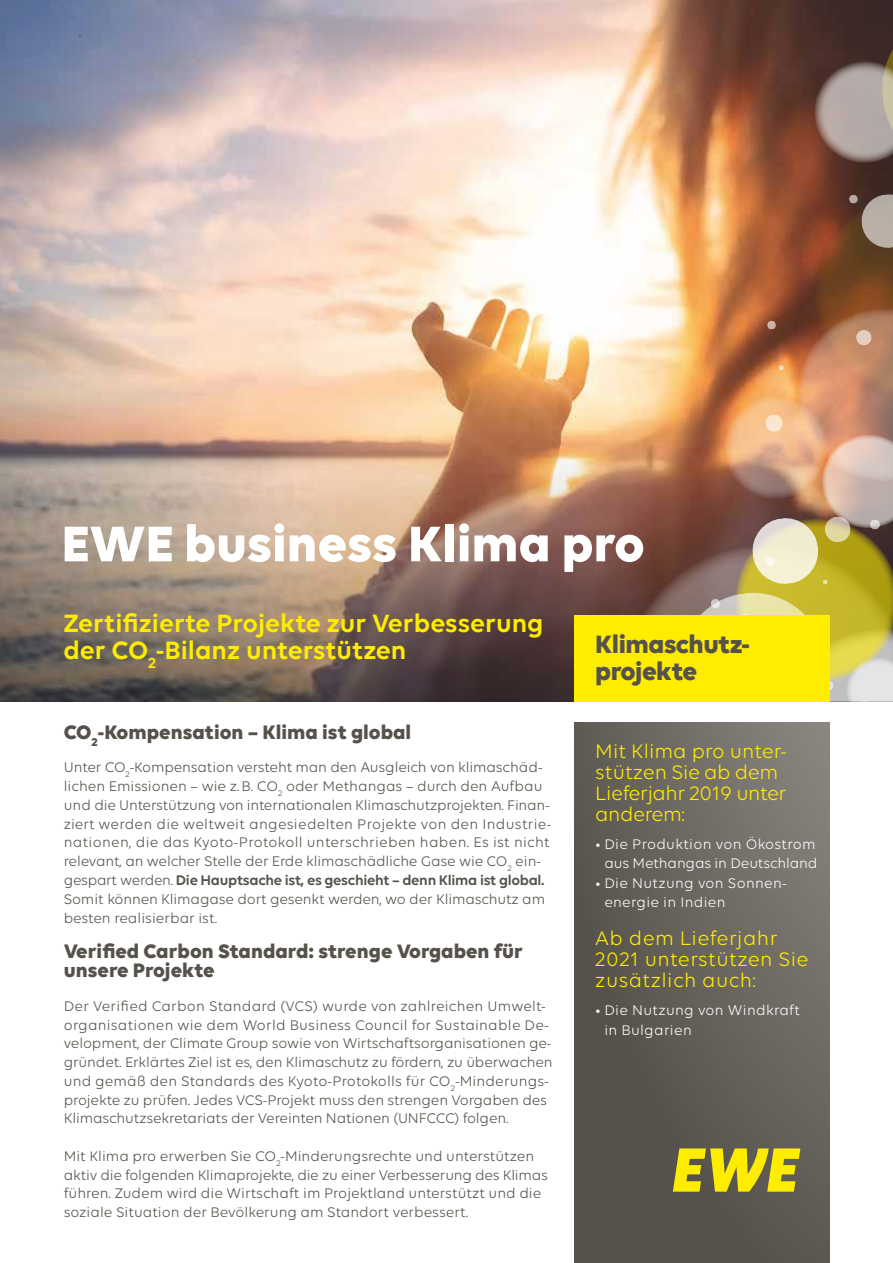
<style>
.page{position:relative;width:893px;height:1263px;background:#fff}
.page>*{position:absolute;margin:0;border:0;box-sizing:border-box;transform-origin:0 0}
.t1{font:700 54px "Volte";color:#fff}
.t2{font:600 27px/27px "Volte";color:#ffed00}
.t3{font:700 27px/27px "Volte";letter-spacing:-.02em;color:#56524b}
.t4{font:700 21px/19.5px "Volte";color:#56524b}
.t5{font:21px/21px "Volte";letter-spacing:-.02em;color:#ffed00}
.t6{font:21px/21px "Volte";letter-spacing:.02em;color:#ffed00}
.t7{font:15px/18.8px "Volte";letter-spacing:-.01em;color:#56524b}
.t8{font:15px/19.5px "Volte";letter-spacing:.02em;color:#fff}
.t9{font:15px/19.5px "Volte";letter-spacing:-.01em;color:#fff;text-align:right}
.s1{font-weight:600}
</style>
<div class="page">
<img style="left:0;top:0;width:893px;height:397px">
<img style="left:0;top:397px;width:613px;height:305px">
<svg style="left:811px;top:0;width:82px;height:177px;background:#75625b"></svg>
<img style="left:613px;top:191px;width:280px;height:511px">
<svg style="left:574px;top:723px;width:255px;height:540px;background:#65615a"></svg>
<div style="left:574px;top:615px;width:255px;height:87px;background:#ffed00"></div>
<svg style="left:673px;top:1148px;width:127px;height:44px;background:#c1b51d"></svg>
<h1 class="t1" style="left:61px;top:511px;width:585px">EWE business Klima pro</h1>
<h2 class="t2" style="left:63px;top:609px;width:482px">Zertifizierte Projekte zur Verbesserung der CO<sub>2</sub>-Bilanz unterstützen</h2>
<h3 class="t4" style="left:64px;top:721px;width:349px">CO<sub>2</sub>-Kompensation – Klima ist global</h3>
<p class="t7" style="left:64px;top:758px;width:489px">Unter CO<sub>2</sub>-Kompensation versteht man den Ausgleich von klimaschäd&shy;lichen Emissionen – wie z. B. CO<sub>2</sub> oder Methangas – durch den Aufbau und die Unterstützung von internationalen Klimaschutzprojekten. Finan&shy;ziert werden die weltweit angesiedelten Projekte von den Industrie&shy;nationen, die das Kyoto-Protokoll unterschrieben haben. Es ist nicht relevant, an welcher Stelle der Erde klimaschädliche Gase wie CO<sub>2</sub> ein&shy;gespart werden. <span class="s1">Die Hauptsache ist, es geschieht – denn Klima ist global.<br></span>Somit können Klimagase dort gesenkt werden, wo der Klimaschutz am besten realisierbar ist.</p>
<h3 class="t4" style="left:64px;top:940px;width:461px">Verified Carbon Standard: strenge Vorgaben für unsere Projekte</h3>
<p class="t7" style="left:64px;top:996px;width:490px">Der Verified Carbon Standard (VCS) wurde von zahlreichen Umwelt&shy;organisationen wie dem World Business Council for Sustainable De&shy;velopment, der Climate Group sowie von Wirtschaftsorganisationen ge&shy;gründet. Erklärtes Ziel ist es, den Klimaschutz zu fördern, zu überwachen und gemäß den Standards des Kyoto-Protokolls für CO<sub>2</sub>-Minderungs&shy;projekte zu prüfen. Jedes VCS-Projekt muss den strengen Vorgaben des Klimaschutzsekretariats der Vereinten Nationen (UNFCCC) folgen.</p>
<p class="t7" style="left:64px;top:1146px;width:486px">Mit Klima pro erwerben Sie CO<sub>2</sub>-Minderungsrechte und unterstützen aktiv die folgenden Klimaprojekte, die zu einer Verbesserung des Klimas führen. Zudem wird die Wirtschaft im Projektland unterstützt und die soziale Situation der Bevölkerung am Standort verbessert.</p>
<h2 class="t3" style="left:595px;top:630px;width:156px">Klimaschutz&shy;projekte</h2>
<h3 class="t5" style="left:595px;top:740px;width:193px">Mit Klima pro unter&shy;stützen Sie ab dem<br>Lieferjahr 2019 unter anderem:</h3>
<p class="t9" style="left:595px;top:834px;width:224px">• Die Produktion von Ökostrom aus Methangas in Deutschland</p>
<p class="t8" style="left:604px;top:873px;width:184px;text-indent:-9px">• Die Nutzung von Sonnen&shy;energie in Indien</p>
<h3 class="t6" style="left:595px;top:927px;width:215px">Ab dem Lieferjahr<br>2021 unterstützen Sie zusätzlich auch:</h3>
<p class="t8" style="left:604px;top:1000px;width:197px;text-indent:-9px">• Die Nutzung von Windkraft in Bulgarien</p>
</div>
